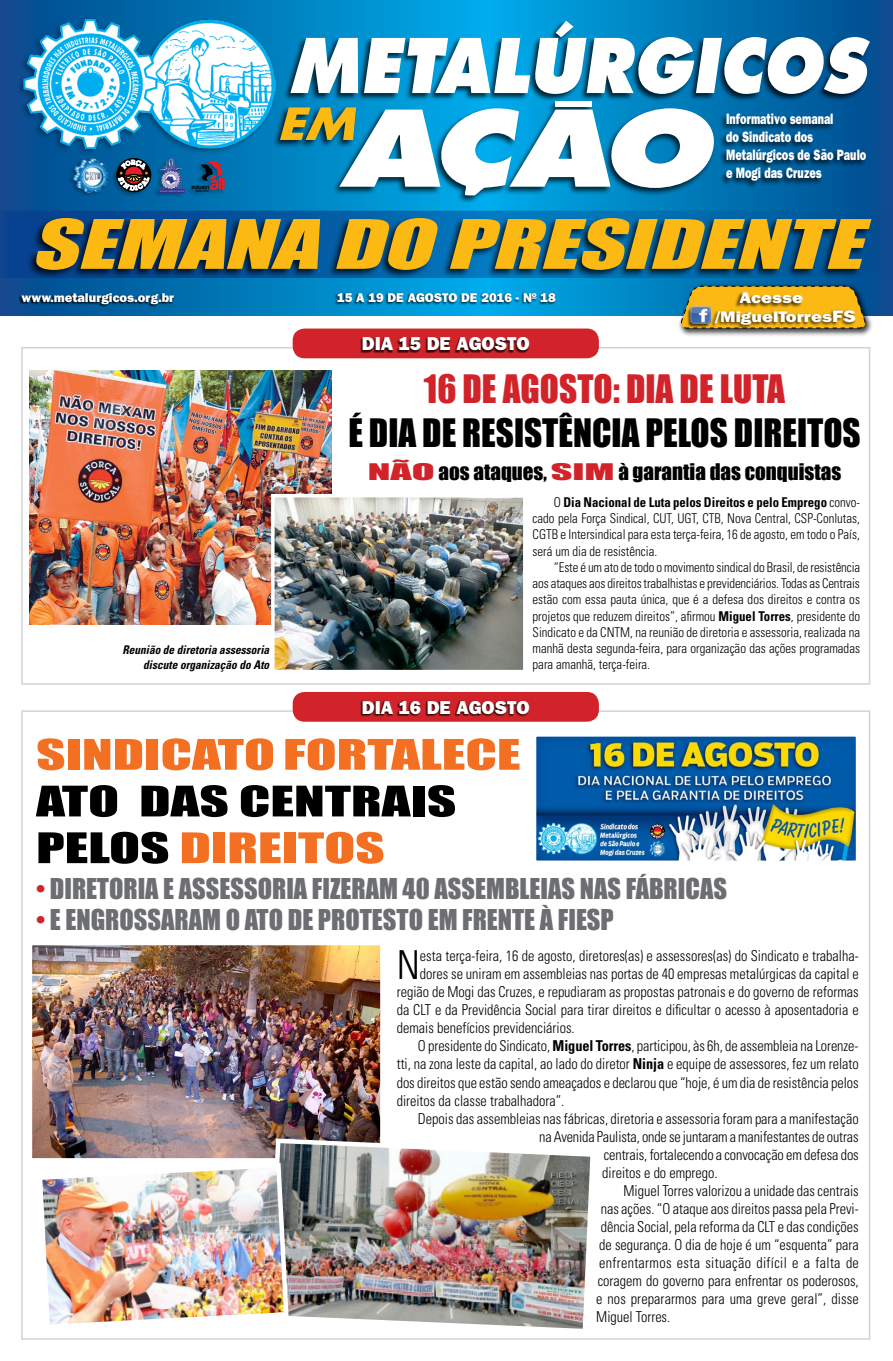
<style>
.page{position:relative;width:893px;height:1361px;background:#fff}
.page>*{position:absolute;margin:0;border:0;box-sizing:border-box;transform-origin:0 0}
.t1{font:italic 800 73.2px "Futura";color:#fff;scale:.91 1}
.t2{font:italic 63px "Impact";color:#fdb913;scale:1.42 1}
.t3{font:italic 700 43.2px "Futura";color:#fdb913;scale:1.17 1}
.t4{font:300 condensed 39.9px "Univers";color:#000;scale:.95 1}
.t5{font:38.85px/46.7px "Impact";color:#000;scale:1.46 1}
.t6{font:38.85px "Impact";color:#f36f21;scale:1.46 1}
.t7{font:36px "Impact";color:#000}
.t8{font:36px "Impact";color:#d2232a}
.t9{font:26.4px "Impact";color:#6d6e71}
.t10{font:21px "Impact";color:#000}
.t11{font:800 18.75px "Franklin Gothic";color:#fff}
.t12{font:800 15.3px/19.2px "Franklin Gothic IT Cby BT";color:#fff;scale:1.17 1}
.t13{font:300 condensed 15px "Univers";color:#000;scale:.95 1}
.t14{font:800 15px/18px "Franklin Gothic";color:#fff;scale:.72 1}
.t15{font:300 condensed 15px "Univers";letter-spacing:.02em;color:#000;scale:.95 1}
.t16{font:300 condensed 13.5px/16.2px "Univers";color:#000;text-align:justify;scale:.95 1}
.t17{font:800 12.75px "Franklin Gothic";color:#fff}
.t18{font:italic 700 condensed 12px/14.4px "Univers";color:#000;text-align:right;scale:.95 1}
.s1{font-size:16.5px}
.s2{color:#d2232a}
.s3{font-weight:700}
.s4{color:#f36f21}
</style>
<div class="page">
<div style="left:21px;top:347px;width:849px;height:338px;border:2px solid #d1d3d4"></div>
<svg style="left:0;top:0;width:893px;height:316px;background:#0274b5"></svg>
<div style="left:16px;top:18px;width:260px;height:137px;background:#000;opacity:.3"></div>
<img style="left:23px;top:17px;width:252px;height:134px">
<div style="left:111px;top:157px;width:41px;height:41px;background:#000;opacity:.3"></div>
<svg style="left:116px;top:158px;width:35px;height:34px"></svg>
<svg style="left:118px;top:160px;width:32px;height:31px"></svg>
<div style="left:67px;top:157px;width:42px;height:41px;background:#000;opacity:.3"></div>
<img style="left:73px;top:158px;width:35px;height:34px">
<div style="left:186px;top:160px;width:40px;height:38px;background:#000;opacity:.3"></div>
<svg style="left:192px;top:158px;width:33px;height:34px"></svg>
<div style="left:154px;top:157px;width:31px;height:41px;background:#000;opacity:.3"></div>
<img style="left:159px;top:158px;width:25px;height:34px">
<div style="left:283px;top:20px;width:588px;height:82px;background:#000;opacity:.75"></div>
<div style="left:547px;top:100px;width:46px;height:15px;background:#000;opacity:.75"></div>
<div style="left:556px;top:101px;width:36px;height:6px;background:#fff"></div>
<div style="left:331px;top:107px;width:384px;height:97px;background:#000;opacity:.75"></div>
<svg style="left:339px;top:108px;width:379px;height:88px"></svg>
<div style="left:272px;top:106px;width:86px;height:42px;background:#000;opacity:.75"></div>
<div style="left:719px;top:112px;width:148px;height:76px;background:#000;opacity:.75"></div>
<svg style="left:0;top:210px;width:893px;height:68px;background:#05579f"></svg>
<div style="left:27px;top:216px;width:846px;height:63px;background:#000;opacity:.75"></div>
<svg style="left:18px;top:292px;width:156px;height:15px;background:#003e6a"></svg>
<div style="left:293px;top:328px;width:306px;height:30px;background:#d2232a;border-radius:12px"></div>
<div style="left:293px;top:692px;width:306px;height:30px;background:#d2232a;border-radius:12px"></div>
<div style="left:360px;top:337px;width:169px;height:16px;background:#000;opacity:.75"></div>
<div style="left:360px;top:700px;width:169px;height:17px;background:#000;opacity:.75"></div>
<div style="left:334px;top:292px;width:222px;height:13px;background:#000;opacity:.75"></div>
<div style="left:677px;top:282px;width:197px;height:54px;background:#000;opacity:.75"></div>
<svg style="left:679px;top:285px;width:188px;height:44px;background:#bc9d30"></svg>
<div style="left:734px;top:291px;width:69px;height:17px;background:#000;opacity:.75"></div>
<div style="left:710px;top:309px;width:146px;height:20px;background:#000;opacity:.75"></div>
<div style="left:687px;top:306px;width:24px;height:22px;background:#000;opacity:.75"></div>
<img style="left:691px;top:307px;width:19px;height:17px">
<img style="left:30px;top:370px;width:302px;height:254px">
<img style="left:276px;top:499px;width:246px;height:169px">
<div style="left:271px;top:494px;width:256px;height:179px;border:4px solid #fff"></div>
<img style="left:34px;top:946px;width:345px;height:210px">
<div style="left:28px;top:940px;width:357px;height:222px;border:5px solid #fff"></div>
<img style="left:266px;top:1136px;width:325px;height:193px">
<img style="left:35px;top:1160px;width:256px;height:169px">
<img style="left:538px;top:738px;width:316px;height:121px">
<div style="left:533px;top:733px;width:326px;height:131px;border:4px solid #fff"></div>
<h1 class="t1" style="left:288px;top:21px;width:636px">METALÚRGICOS</h1>
<h3 class="t3" style="left:277px;top:94px;width:72px">EM</h3>
<p class="t14" style="left:726px;top:109px;width:196px">Informativo semanal<br>do Sindicato dos<br>Metalúrgicos de São Paulo e Mogi das Cruzes</p>
<h2 class="t2" style="left:31px;top:195px;width:604px">SEMANADO PRESIDENTE</h2>
<p class="t17" style="left:21px;top:290px;width:154px">www.metalurgicos.org.br</p>
<p class="t11" style="left:362px;top:333px;width:169px">DIA 15 DE AGOSTO</p>
<p class="t17" style="left:337px;top:290px;width:220px">15 A 19 DE AGOSTO DE 2016 - Nº 18</p>
<p class="t12" style="left:715px;top:287px;width:122px;text-indent:25px">Acesse /MiguelTorres<span class="s1">FS</span></p>
<h3 class="t8" style="left:424px;top:361px;width:363px">16 DE AGOSTO: DIA DE LUTA</h3>
<h3 class="t7" style="left:348px;top:404px;width:514px">É DIA DE RESISTÊNCIA PELOS DIREITOS</h3>
<p class="t18" style="left:122px;top:642px;width:156px">Reunião de diretoria assessoria discute organização do Ato</p>
<h3 class="t10" style="left:368px;top:456px;width:475px"><span class="s2">NÃO</span> aos ataques, <span class="s2">SIM</span> à garantia das conquistas</h3>
<p class="t16" style="left:533px;top:494px;width:346px;text-indent:21px">O <span class="s3">Dia Nacional de Luta pelos Direitos e pelo Emprego</span> convo&shy;cado pela Força Sindical, CUT, UGT, CTB, Nova Central, CSP-Conlutas, CGTB e Intersindical para esta terça-feira, 16 de agosto, em todo o País, será um dia de resistência.</p>
<p class="t16" style="left:533px;top:559px;width:346px;text-indent:21px">“Este é um ato de todo o movimento sindical do Brasil, de resistência aos ataques aos direitos trabalhistas e previdenciários. Todas as Centrais estão com essa pauta única, que é a defesa dos direitos e contra os projetos que reduzem direitos”, afirmou <span class="s3">Miguel Torres</span>, presidente do Sindicato e da CNTM, na reunião de diretoria e assessoria, realizada na manhã desta segunda-feira, para organização das ações programadas para amanhã, terça-feira.</p>
<p class="t11" style="left:362px;top:696px;width:169px">DIA 16 DE AGOSTO</p>
<h3 class="t6" style="left:36px;top:724px;width:333px">SINDICATO FORTALECE</h3>
<h3 class="t5" style="left:36px;top:777px;width:289px">ATO DAS CENTRAIS<br>PELOS <span class="s4">DIREITOS</span></h3>
<h3 class="t9" style="left:36px;top:867px;width:692px"><span class="s2">•</span> DIRETORIA E ASSESSORIA FIZERAM 40 ASSEMBLEIAS NAS FÁBRICAS</h3>
<h3 class="t9" style="left:36px;top:899px;width:579px"><span class="s2">•</span> E ENGROSSARAM O ATO DE PROTESTO EM FRENTE À FIESP</h3>
<h3 class="t4" style="left:397px;top:941px;width:26px">N</h3>
<p class="t13" style="left:420px;top:947px;width:463px">esta terça-feira, 16 de agosto, diretores(as) e assessores(as) do Sindicato e trabalha-</p>
<p class="t13" style="left:420px;top:965px;width:463px">dores se uniram em assembleias nas portas de 40 empresas metalúrgicas da capital e</p>
<p class="t13" style="left:397px;top:983px;width:488px">região de Mogi das Cruzes, e repudiaram as propostas patronais e do governo de reformas</p>
<p class="t13" style="left:397px;top:1001px;width:488px">da CLT e da Previdência Social para tirar direitos e dificultar o acesso à aposentadoria e</p>
<p class="t13" style="left:397px;top:1019px;width:189px">demais benefícios previdenciários.</p>
<p class="t13" style="left:418px;top:1037px;width:465px">O presidente do Sindicato, <span class="s3">Miguel Torres</span>, participou, às 6h, de assembleia na Lorenze-</p>
<p class="t13" style="left:397px;top:1055px;width:488px">tti, na zona leste da capital, ao lado do diretor <span class="s3">Ninja</span> e equipe de assessores, fez um relato</p>
<p class="t13" style="left:397px;top:1073px;width:488px">dos direitos que estão sendo ameaçados e declarou que “hoje, é um dia de resistência pelos</p>
<p class="t13" style="left:397px;top:1091px;width:178px">direitos da classe trabalhadora”.</p>
<p class="t13" style="left:418px;top:1109px;width:466px">Depois das assembleias nas fábricas, diretoria e assessoria foram para a manifestação</p>
<p class="t13" style="left:539px;top:1127px;width:338px">na Avenida Paulista, onde se juntaram a manifestantes de outras</p>
<p class="t13" style="left:604px;top:1145px;width:270px">centrais, fortalecendo a convocação em defesa dos</p>
<p class="t13" style="left:602px;top:1163px;width:123px">direitos e do emprego.</p>
<p class="t13" style="left:623px;top:1181px;width:249px">Miguel Torres valorizou a unidade das centrais</p>
<p class="t13" style="left:601px;top:1199px;width:273px">nas ações. “O ataque aos direitos passa pela Previ-</p>
<p class="t13" style="left:601px;top:1217px;width:273px">dência Social, pela reforma da CLT e das condições</p>
<p class="t13" style="left:599px;top:1235px;width:275px">de segurança. O dia de hoje é um “esquenta” para</p>
<p class="t15" style="left:599px;top:1253px;width:275px">enfrentarmos esta situação difícil e a falta de</p>
<p class="t13" style="left:598px;top:1271px;width:276px">coragem do governo para enfrentar os poderosos,</p>
<p class="t13" style="left:596px;top:1289px;width:278px">e nos prepararmos para uma greve geral”, disse</p>
<p class="t13" style="left:596px;top:1307px;width:80px">Miguel Torres.</p>
</div>
